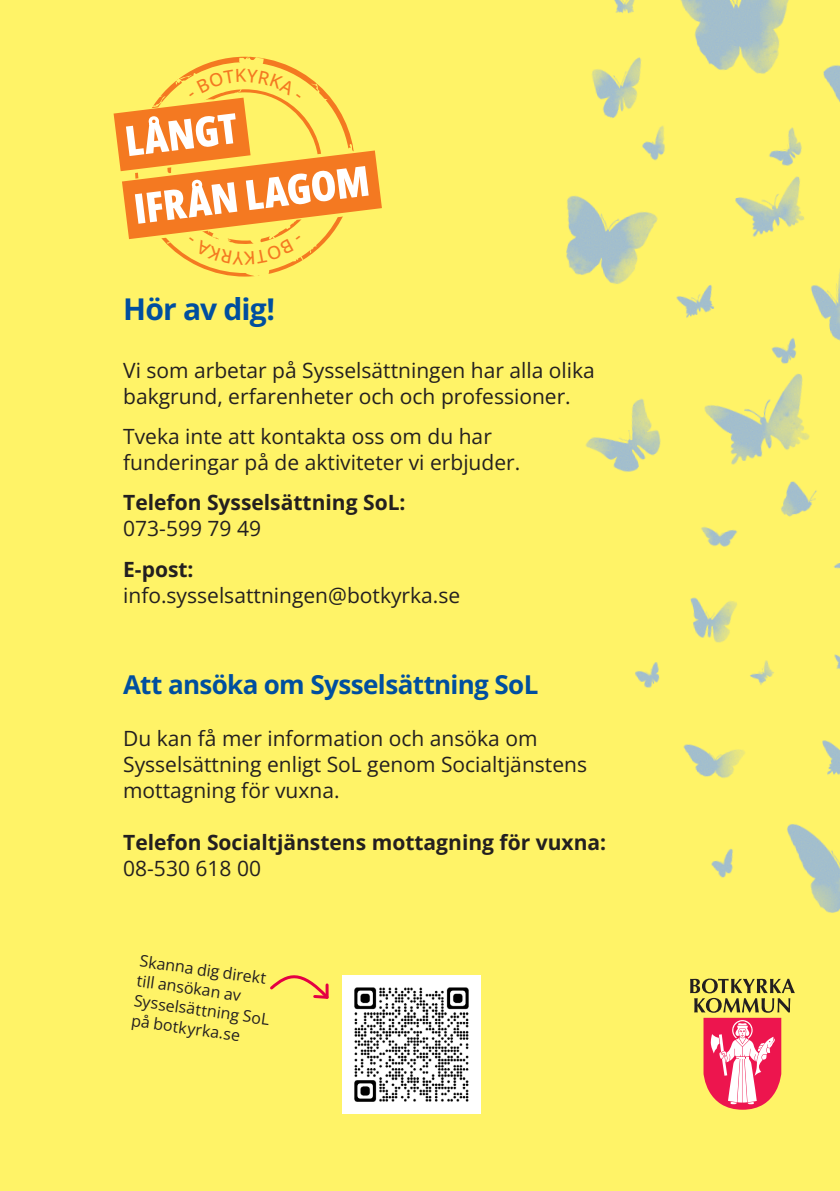
<style>
.page{position:relative;width:840px;height:1191px;background:#fff}
.page>*{position:absolute;margin:0;border:0;box-sizing:border-box;transform-origin:0 0}
.Mellanrubrik_Faktarubrik_H5_-_kopia{font:700 30px "Open Sans";letter-spacing:-.03em;color:#004f9f}
.Mellanrubrik_Faktarubrik_H5_-_kopia-2{font:700 26px "Open Sans";letter-spacing:-.025em;color:#004f9f}
.Faktatext_P{font:21px/26px "Open Sans";color:#231f20}
.Mellanrubrik_Faktarubrik_H5_-_kopia-3{font:21px/26px "Open Sans";color:#231f20}
.Mellanrubrik_Faktarubrik_H5_-_kopia-4{font:700 21px/26px "Open Sans";color:#231f20}
.Faktatext_P-2{font:700 21px/26px "Open Sans";color:#231f20}
.Kontakta_oss_vit_H6{font:16px/20px "Open Sans";color:#231f20}
.s1{font-weight:400}
.s2{font-weight:700}
</style>
<div class="page">
<div style="left:0;top:0;width:839px;height:1191px;background:#fff367"></div>
<svg style="left:708px;top:1090px;width:69px;height:19px"></svg>
<img style="left:480px;top:0;width:359px;height:1090px">
<img style="left:342px;top:975px;width:138px;height:138px">
<svg style="left:270px;top:975px;width:59px;height:24px"></svg>
<svg style="left:113px;top:112px;width:269px;height:127px"></svg>
<svg style="left:130px;top:166px;width:238px;height:110px"></svg>
<svg style="left:126px;top:57px;width:231px;height:99px"></svg>
<h5 class="Mellanrubrik_Faktarubrik_H5_-_kopia" style="left:123px;top:289px;width:153px">Hör av dig!</h5>
<p class="Faktatext_P" style="left:123px;top:357px;width:473px">Vi som arbetar på Sysselsättningen har alla olika bakgrund, erfarenheter och och professioner.</p>
<p class="Faktatext_P" style="left:123px;top:423px;width:398px">Tveka inte att kontakta oss om du har funderingar på de aktiviteter vi erbjuder.</p>
<p class="Faktatext_P-2" style="left:123px;top:489px;width:284px">Telefon Sysselsättning SoL:<br><span class="s1">073-599 79 49</span></p>
<p class="Faktatext_P" style="left:123px;top:555px;width:338px"><span class="s2">E-post: </span>info.sysselsattningen@botkyrka.se</p>
<h5 class="Mellanrubrik_Faktarubrik_H5_-_kopia-2" style="left:123px;top:667px;width:416px">Att ansöka om Sysselsättning SoL</h5>
<h5 class="Mellanrubrik_Faktarubrik_H5_-_kopia-3" style="left:123px;top:725px;width:465px">Du kan få mer information och ansöka om<br>Sysselsättning enligt SoL genom Socialtjänstens mottagning för vuxna.</h5>
<h5 class="Mellanrubrik_Faktarubrik_H5_-_kopia-4" style="left:123px;top:829px;width:484px">Telefon Socialtjänstens mottagning för vuxna:<br><span class="s1">08-530 618 00</span></h5>
<h6 class="Kontakta_oss_vit_H6" style="left:141px;top:950px;width:138px;rotate:8deg">Skanna dig direkt till ansökan av<br>Sysselsättning SoL på botkyrka.se</h6>
</div>
